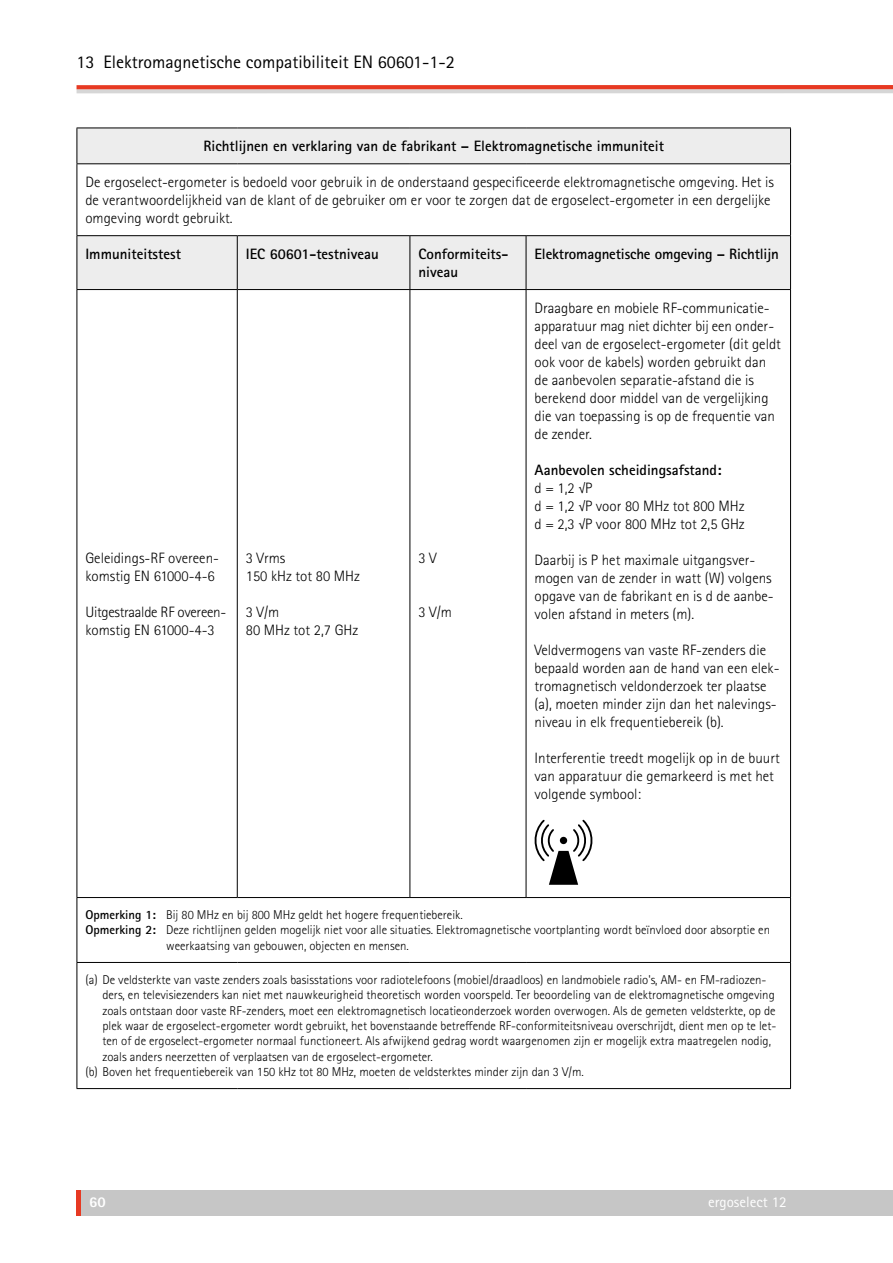
<style>
.page{position:relative;width:893px;height:1263px;background:#fff}
.page>*{position:absolute;margin:0;border:0;box-sizing:border-box;transform-origin:0 0}
.t1{font:18px "Rotis Sans Serif Pro";color:#000}
.t2{font:300 15px/18px "Rotis Sans Serif Pro";color:#000}
.t3{font:700 15px/18px "Rotis Sans Serif Pro";color:#000}
.t4{font:300 15px/18px "Rotis Sans Serif Pro";letter-spacing:-.02em;color:#000}
.t5{font:15px "Rotis Sans Serif Pro";color:#fff}
.t6{font:800 15px "Rotis Sans Serif Pro";color:#fff}
.t7{font:300 12.75px "Rotis Sans Serif Pro";color:#000}
.s1{font-weight:700}
</style>
<div class="page">
<div style="left:78px;top:1191px;width:815px;height:25px;background:#c6c6c6"></div>
<hr style="left:77px;top:1191px;width:4px;height:25px;background:#e73922">
<svg style="left:77px;top:89px;width:816px;height:4px;background:#d8cdcc"></svg>
<svg style="left:77px;top:85px;width:816px;height:4px;background:#e73d27"></svg>
<svg style="left:78px;top:129px;width:712px;height:160px;fill:#ededed"></svg>
<hr style="left:790px;top:128px;width:1px;height:35px;background:#000">
<hr style="left:790px;top:164px;width:1px;height:71px;background:#000">
<hr style="left:790px;top:898px;width:1px;height:64px;background:#000">
<hr style="left:790px;top:963px;width:1px;height:125px;background:#000">
<hr style="left:77px;top:128px;width:160px;height:1px;background:#000">
<hr style="left:77px;top:128px;width:1px;height:35px;background:#000">
<hr style="left:237px;top:128px;width:173px;height:1px;background:#000">
<hr style="left:410px;top:128px;width:116px;height:1px;background:#000">
<hr style="left:526px;top:128px;width:265px;height:1px;background:#000">
<hr style="left:77px;top:163px;width:160px;height:1px;background:#000">
<hr style="left:77px;top:164px;width:1px;height:71px;background:#000">
<hr style="left:237px;top:163px;width:173px;height:1px;background:#000">
<hr style="left:410px;top:163px;width:116px;height:1px;background:#000">
<hr style="left:526px;top:163px;width:265px;height:1px;background:#000">
<hr style="left:77px;top:235px;width:160px;height:1px;background:#000">
<hr style="left:77px;top:236px;width:1px;height:53px;background:#000">
<hr style="left:237px;top:235px;width:173px;height:1px;background:#000">
<hr style="left:237px;top:236px;width:1px;height:53px;background:#000">
<hr style="left:410px;top:235px;width:116px;height:1px;background:#000">
<hr style="left:410px;top:236px;width:1px;height:53px;background:#000">
<hr style="left:526px;top:235px;width:265px;height:1px;background:#000">
<hr style="left:526px;top:236px;width:1px;height:53px;background:#000">
<hr style="left:790px;top:236px;width:1px;height:53px;background:#000">
<hr style="left:77px;top:289px;width:160px;height:1px;background:#000">
<hr style="left:237px;top:289px;width:173px;height:1px;background:#000">
<hr style="left:410px;top:289px;width:116px;height:1px;background:#000">
<hr style="left:526px;top:289px;width:265px;height:1px;background:#000">
<hr style="left:77px;top:290px;width:1px;height:607px;background:#000">
<hr style="left:237px;top:290px;width:1px;height:607px;background:#000">
<hr style="left:410px;top:290px;width:1px;height:607px;background:#000">
<hr style="left:526px;top:290px;width:1px;height:607px;background:#000">
<hr style="left:790px;top:290px;width:1px;height:607px;background:#000">
<hr style="left:77px;top:897px;width:160px;height:1px;background:#000">
<hr style="left:77px;top:898px;width:1px;height:64px;background:#000">
<hr style="left:237px;top:897px;width:173px;height:1px;background:#000">
<hr style="left:410px;top:897px;width:116px;height:1px;background:#000">
<hr style="left:526px;top:897px;width:265px;height:1px;background:#000">
<hr style="left:77px;top:962px;width:160px;height:1px;background:#000">
<hr style="left:77px;top:963px;width:1px;height:125px;background:#000">
<hr style="left:237px;top:962px;width:173px;height:1px;background:#000">
<hr style="left:410px;top:962px;width:116px;height:1px;background:#000">
<hr style="left:526px;top:962px;width:265px;height:1px;background:#000">
<hr style="left:77px;top:1088px;width:160px;height:1px;background:#000">
<hr style="left:237px;top:1088px;width:173px;height:1px;background:#000">
<hr style="left:410px;top:1088px;width:116px;height:1px;background:#000">
<hr style="left:526px;top:1088px;width:265px;height:1px;background:#000">
<svg style="left:534px;top:819px;width:59px;height:66px"></svg>
<div style="left:560px;top:837px;width:7px;height:7px;background:#000;border-radius:50%"></div>
<p class="t1" style="left:77px;top:51px;width:380px">13 Elektromagnetische compatibiliteit EN 60601-1-2</p>
<p class="t3" style="left:203px;top:137px;width:462px">Richtlijnen en verklaring van de fabrikant – Elektromagnetische immuniteit</p>
<p class="t2" style="left:85px;top:173px;width:690px">De ergoselect-ergometer is bedoeld voor gebruik in de onderstaand gespecificeerde elektromagnetische omgeving. Het is de verantwoordelijkheid van de klant of de gebruiker om er voor te zorgen dat de ergoselect-ergometer in een dergelijke omgeving wordt gebruikt.</p>
<p class="t3" style="left:85px;top:245px;width:97px">Immuniteitstest</p>
<p class="t3" style="left:246px;top:245px;width:135px">IEC 60601-testniveau</p>
<p class="t3" style="left:418px;top:245px;width:90px">Conformiteits&shy;niveau</p>
<p class="t3" style="left:535px;top:245px;width:246px">Elektromagnetische omgeving – Richtlijn</p>
<p class="t2" style="left:85px;top:549px;width:135px">Geleidings-RF overeen&shy;komstig EN 61000-4-6</p>
<p class="t4" style="left:85px;top:603px;width:141px">Uitgestraalde RF overeen&shy;komstig EN 61000-4-3</p>
<p class="t2" style="left:246px;top:549px;width:116px">3 Vrms<br>150 kHz tot 80 MHz</p>
<p class="t2" style="left:246px;top:603px;width:114px">3 V/m<br>80 MHz tot 2,7 GHz</p>
<p class="t2" style="left:418px;top:549px;width:20px">3 V</p>
<p class="t2" style="left:418px;top:603px;width:35px">3 V/m</p>
<p class="t2" style="left:535px;top:299px;width:248px">Draagbare en mobiele RF-communicatie&shy;apparatuur mag niet dichter bij een onder&shy;deel van de ergoselect-ergometer (dit geldt ook voor de kabels) worden gebruikt dan de aanbevolen separatie-afstand die is berekend door middel van de vergelijking die van toepassing is op de frequentie van de zender.</p>
<p class="t3" style="left:535px;top:460px;width:188px">Aanbevolen scheidingsafstand:</p>
<p class="t2" style="left:535px;top:479px;width:212px">d = 1,2 √P<br>d = 1,2 √P voor 80 MHz tot 800 MHz d = 2,3 √P voor 800 MHz tot 2,5 GHz</p>
<p class="t2" style="left:535px;top:551px;width:241px">Daarbij is P het maximale uitgangsver&shy;mogen van de zender in watt (W) volgens opgave van de fabrikant en is d de aanbe&shy;volen afstand in meters (m).</p>
<p class="t2" style="left:535px;top:641px;width:246px">Veldvermogens van vaste RF-zenders die bepaald worden aan de hand van een elek&shy;tromagnetisch veldonderzoek ter plaatse (a), moeten minder zijn dan het nalevings&shy;niveau in elk frequentiebereik (b).</p>
<p class="t2" style="left:535px;top:749px;width:247px">Interferentie treedt mogelijk op in de buurt van apparatuur die gemarkeerd is met het volgende symbool:</p>
<p class="t7" style="left:85px;top:907px;width:379px"><span class="s1">Opmerking 1:</span> Bij 80 MHz en bij 800 MHz geldt het hogere frequentiebereik.</p>
<p class="t7" style="left:85px;top:923px;width:686px"><span class="s1">Opmerking 2:</span> Deze richtlijnen gelden mogelijk niet voor alle situaties. Elektromagnetische voortplanting wordt beïnvloed door absorptie en</p>
<p class="t7" style="left:166px;top:938px;width:244px">weerkaatsing van gebouwen, objecten en mensen.</p>
<p class="t7" style="left:85px;top:972px;width:682px">(a) De veldsterkte van vaste zenders zoals basisstations voor radiotelefoons (mobiel/draadloos) en landmobiele radio's, AM- en FM-radiozen-</p>
<p class="t7" style="left:102px;top:988px;width:674px">ders, en televisiezenders kan niet met nauwkeurigheid theoretisch worden voorspeld. Ter beoordeling van de elektromagnetische omgeving</p>
<p class="t7" style="left:102px;top:1003px;width:675px">zoals ontstaan door vaste RF-zenders, moet een elektromagnetisch locatieonderzoek worden overwogen. Als de gemeten veldsterkte, op de</p>
<p class="t7" style="left:102px;top:1018px;width:675px">plek waar de ergoselect-ergometer wordt gebruikt, het bovenstaande betreffende RF-conformiteitsniveau overschrijdt, dient men op te let-</p>
<p class="t7" style="left:102px;top:1033px;width:670px">ten of de ergoselect-ergometer normaal functioneert. Als afwijkend gedrag wordt waargenomen zijn er mogelijk extra maatregelen nodig,</p>
<p class="t7" style="left:102px;top:1049px;width:332px">zoals anders neerzetten of verplaatsen van de ergoselect-ergometer.</p>
<p class="t7" style="left:85px;top:1064px;width:500px">(b) Boven het frequentiebereik van 150 kHz tot 80 MHz, moeten de veldsterktes minder zijn dan 3 V/m.</p>
<p class="t6" style="left:89px;top:1193px;width:18px">60</p>
<p class="t5" style="left:708px;top:1193px;width:80px">ergoselect 12</p>
</div>
